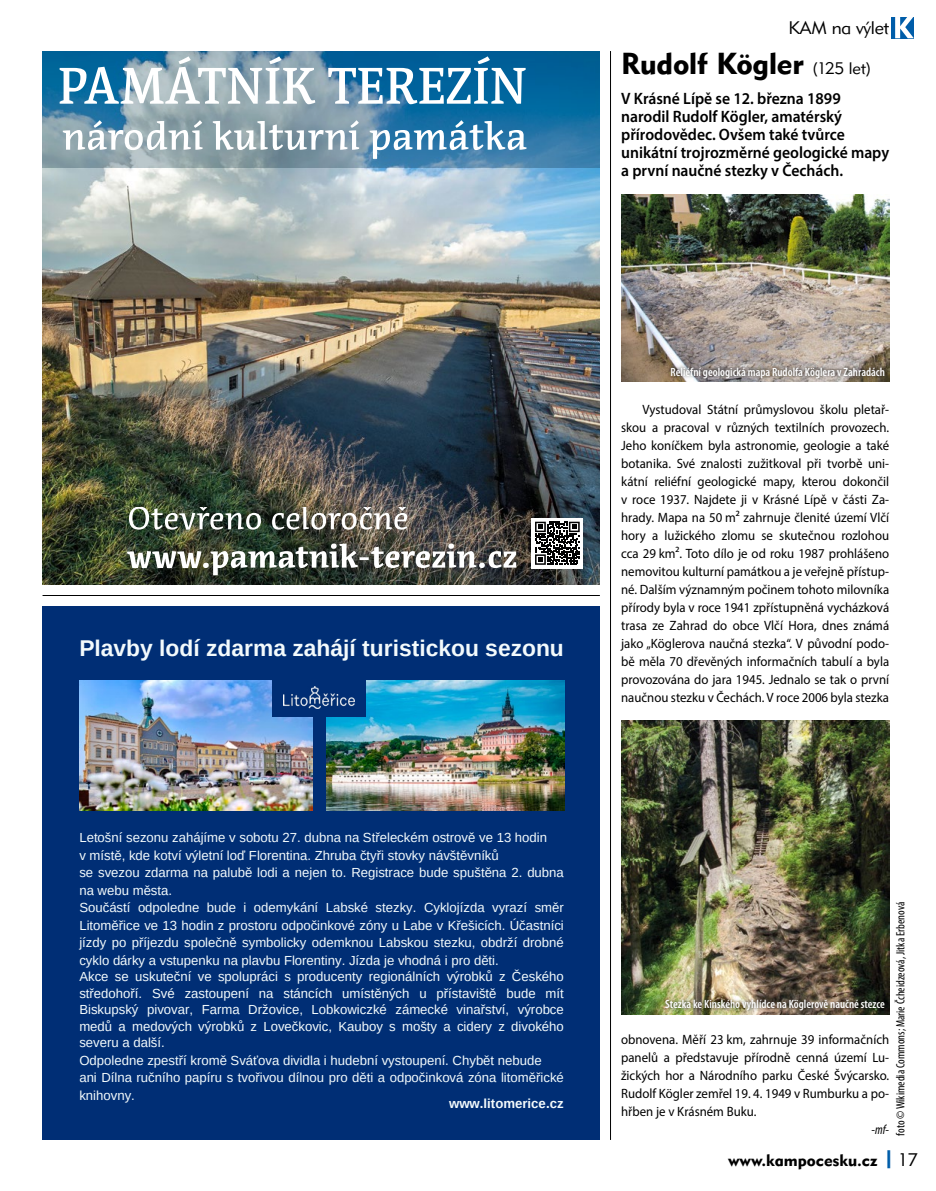
<style>
.page{position:relative;width:936px;height:1191px;background:#fff}
.page>*{position:absolute;margin:0;border:0;box-sizing:border-box;transform-origin:0 0}
.t1{font:900 30px "Geometric 415";letter-spacing:-.005em;color:#000}
.t2{font:700 22.8px "Arimo";color:#f3fafc}
.t3{font:300 18px "Geometric 415";letter-spacing:-.01em;color:#000}
.t4{font:600 16.5px/18px "Myriad Pro";color:#000;scale:.95 1}
.t5{font:900 16.5px "Geometric 415";color:#000}
.t6{font:13.5px/18px "Myriad Pro";color:#000;text-align:justify;scale:.95 1}
.t7{font:italic condensed 13.5px "Myriad Pro";color:#000;scale:.95 1}
.t8{font:13.2px/17.1px "Arimo";color:#f3fafc}
.t9{font:700 13.2px "Arimo";color:#f3fafc}
.t10{font:600 condensed 12px "Myriad Pro";color:#fff}
.t11{font:condensed 12px "Myriad Pro";color:#000}
.s1{font-weight:300;font-size:16.5px}
.s2{font-size:18px;color:#005da9}
.s3{font-weight:300;font-size:18px}
</style>
<div class="page">
<div style="left:43px;top:606px;width:557px;height:534px;background:#002e75"></div>
<img style="left:326px;top:680px;width:238px;height:130px">
<img style="left:79px;top:680px;width:233px;height:130px">
<div style="left:272px;top:677px;width:93px;height:40px;background:#002e75"></div>
<img style="left:283px;top:687px;width:71px;height:21px">
<img style="left:621px;top:720px;width:268px;height:294px">
<img style="left:621px;top:195px;width:268px;height:187px">
<div style="left:667px;top:363px;width:221px;height:18px;background:#000;opacity:.75"></div>
<div style="left:661px;top:996px;width:227px;height:18px;background:#000;opacity:.75"></div>
<img style="left:43px;top:168px;width:557px;height:417px">
<img style="left:129px;top:507px;width:278px;height:22px">
<img style="left:127px;top:543px;width:389px;height:32px">
<div style="left:532px;top:518px;width:51px;height:50px;background:#fff"></div>
<svg style="left:535px;top:522px;width:44px;height:43px"></svg>
<svg style="left:43px;top:51px;width:557px;height:117px;background:#4080a4"></svg>
<svg style="left:60px;top:56px;width:465px;height:48px"></svg>
<svg style="left:63px;top:120px;width:463px;height:39px"></svg>
<div style="left:891px;top:17px;width:22px;height:21px;background:#005da9"></div>
<svg style="left:895px;top:17px;width:18px;height:21px"></svg>
<hr style="left:610px;top:51px;width:1px;height:1089px;background:#000">
<hr style="left:43px;top:595px;width:557px;height:1px;background:#000">
<h3 class="t3" style="left:788px;top:17px;width:102px">KAM na výlet</h3>
<h1 class="t1" style="left:621px;top:45px;width:251px">Rudolf Kögler <span class="s1">(125 let)</span></h1>
<p class="t4" style="left:621px;top:89px;width:283px">V Krásné Lípě se 12. března 1899 narodil Rudolf Kögler, amatérský přírodovědec. Ovšem také tvůrce unikátní trojrozměrné geologické mapy a první naučné stezky v Čechách.</p>
<h2 class="t2" style="left:79px;top:633px;width:486px">Plavby lodí zdarma zahájí turistickou sezonu</h2>
<p class="t8" style="left:79px;top:829px;width:486px">Letošní sezonu zahájíme v sobotu 27. dubna na Střeleckém ostrově ve 13 hodin<br>v místě, kde kotví výletní loď Florentina. Zhruba čtyři stovky návštěvníků<br>se svezou zdarma na palubě lodi a nejen to. Registrace bude spuštěna 2. dubna na webu města.<br>Součástí odpoledne bude i odemykání Labské stezky. Cyklojízda vyrazí směr Litoměřice ve 13 hodin z prostoru odpočinkové zóny u Labe v Křešicích. Účastníci jízdy po příjezdu společně symbolicky odemknou Labskou stezku, obdrží drobné cyklo dárky a vstupenku na plavbu Florentiny. Jízda je vhodná i pro děti.<br>Akce se uskuteční ve spolupráci s producenty regionálních výrobků z Českého středohoří. Své zastoupení na stáncích umístěných u přístaviště bude mít Biskupský pivovar, Farma Držovice, Lobkowiczké zámecké vinařství, výrobce medů a medových výrobků z Lovečkovic, Kauboy s mošty a cidery z divokého severu a další.<br>Odpoledne zpestří kromě Sváťova dividla i hudební vystoupení. Chybět nebude<br>ani Dílna ručního papíru s tvořivou dílnou pro děti a odpočinková zóna litoměřické knihovny.</p>
<p class="t9" style="left:449px;top:1094px;width:116px">www.litomerice.cz</p>
<p class="t10" style="left:670px;top:364px;width:216px">Reliéfní geologická mapa Rudolfa Köglera v Zahradách</p>
<p class="t6" style="left:621px;top:400px;width:283px;text-indent:21px">Vystudoval Státní průmyslovou školu pletař‑ skou a pracoval v různých textilních provozech.<br>Jeho koníčkem byla astronomie, geologie a také botanika. Své znalosti zužitkoval při tvorbě uni‑ kátní reliéfní geologické mapy, kterou dokončil v roce 1937. Najdete ji v Krásné Lípě v části Za‑ hrady. Mapa na 50 m² zahrnuje členité území Vlčí hory a lužického zlomu se skutečnou rozlohou cca 29 km². Toto dílo je od roku 1987 prohlášeno nemovitou kulturní památkou a je veřejně přístup‑ né. Dalším významným počinem tohoto milovníka přírody byla v roce 1941 zpřístupněná vycházková trasa ze Zahrad do obce Vlčí Hora, dnes známá jako „Köglerova naučná stezka“. V původní podo‑ bě měla 70 dřevěných informačních tabulí a byla provozována do jara 1945. Jednalo se tak o první naučnou stezku v Čechách. V roce 2006 byla stezka</p>
<p class="t11" style="left:893px;top:1135px;width:235px;rotate:-90deg">foto © Wikimedia Commons; Marie Čcheidzeová, Jitka Erbenová</p>
<p class="t10" style="left:665px;top:997px;width:221px">Stezka ke Kinského vyhlídce na Köglerově naučné stezce</p>
<p class="t6" style="left:621px;top:1030px;width:283px">obnovena. Měří 23 km, zahrnuje 39 informačních panelů a představuje přírodně cenná území Lu‑ žických hor a Národního parku České Švýcarsko.<br>Rudolf Kögler zemřel 19. 4. 1949 v Rumburku a po‑ hřben je v Krásném Buku.</p>
<p class="t7" style="left:871px;top:1121px;width:20px">-mf-</p>
<p class="t5" style="left:728px;top:1150px;width:192px">www.kampocesku.cz <span class="s2">|</span><span class="s3">17</span></p>
</div>
